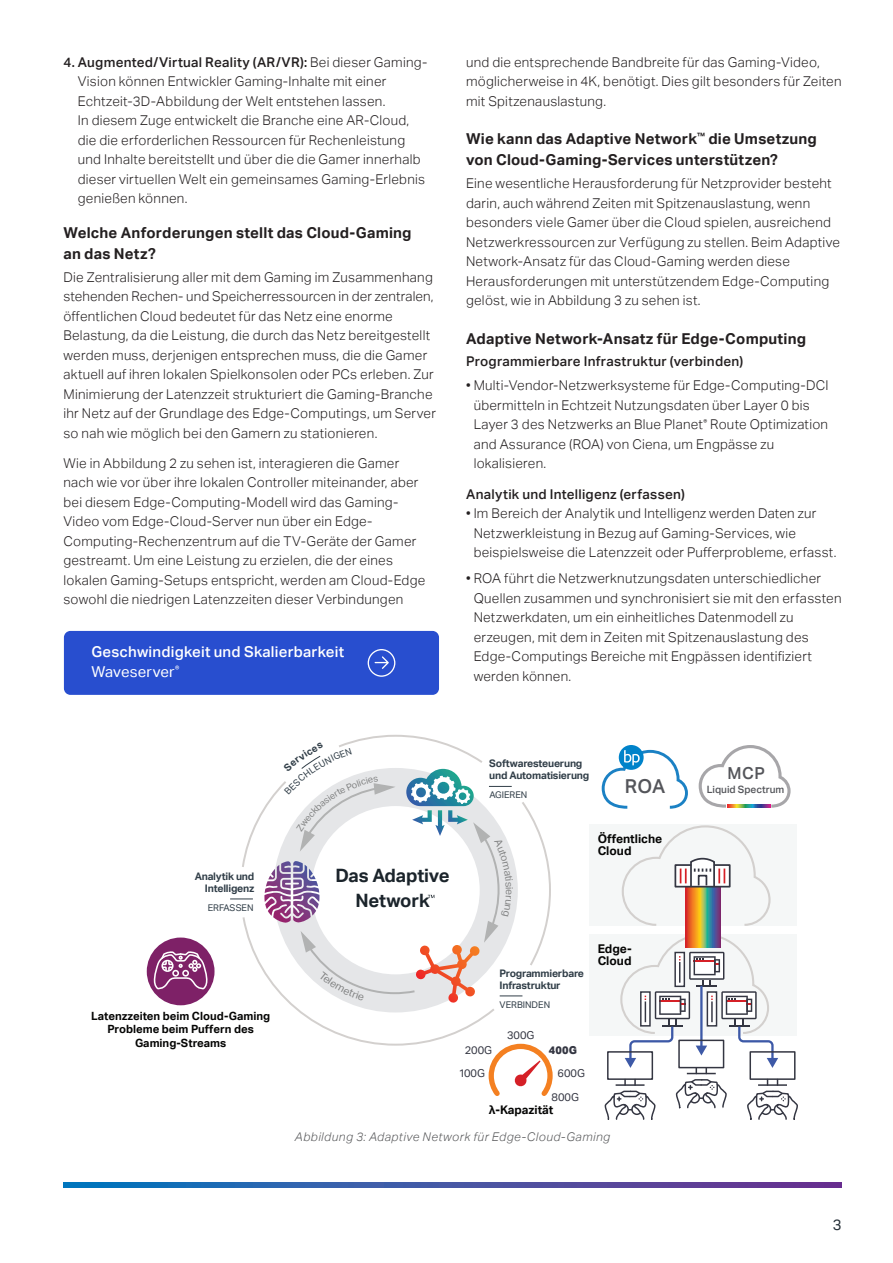
<style>
.page{position:relative;width:893px;height:1263px;background:#fff}
.page>*{position:absolute;margin:0;border:0;box-sizing:border-box;transform-origin:0 0}
.t1{font:500 19.2px "Aktiv Grotesk";color:#54555a}
.t2{font:700 18.45px/24.9px "Aktiv Grotesk";letter-spacing:-.01em;color:#1b242b;text-align:center}
.t3{font:500 16.5px "Aktiv Grotesk";color:#54555a}
.Headline_for_body_co{font:700 15px/21px "Aktiv Grotesk";letter-spacing:.015em;color:#231f20}
.Body_Copy{font:500 15px/19.5px "Aktiv Grotesk";letter-spacing:.015em;color:#fff}
.t4{font:15px "Aktiv Grotesk";color:#252f37}
.Body_Copy-2{font:300 13.5px/19.5px "Aktiv Grotesk";letter-spacing:.02em;color:#231f20}
.Body_Copy_BULLET__ex{font:300 13.5px/19.5px "Aktiv Grotesk";letter-spacing:.02em;color:#231f20}
.subhead{font:500 13.5px "Aktiv Grotesk";letter-spacing:.02em;color:#231f20}
.Figure_Caption{font:italic 300 12px "Aktiv Grotesk";letter-spacing:.04em;color:#57585a}
.t5{font:700 12px/12.8px "Aktiv Grotesk";color:#050504}
.t6{font:700 11.85px "Aktiv Grotesk";color:#050504}
.t7{font:700 11.4px/13.6px "Aktiv Grotesk";color:#050504;text-align:center}
.t8{font:10.95px "Aktiv Grotesk";color:#343642}
.t9{font:800 10.95px "Aktiv Grotesk W01";color:#343642}
.t10{font:700 10.35px/12px "Aktiv Grotesk";letter-spacing:-.02em;color:#313e48}
.t11{font:500 10.05px "Aktiv Grotesk";color:#54555a}
.t12{font:9.15px "Aktiv Grotesk";color:#313e48}
.s1{font-weight:500}
.s2{font-weight:400}
</style>
<div class="page">
<svg style="left:63px;top:1182px;width:779px;height:5px;background:#3f55a5"></svg>
<div style="left:64px;top:631px;width:375px;height:64px;background:#284ecf;border-radius:7px"></div>
<svg style="left:368px;top:649px;width:27px;height:28px"></svg>
<div style="left:589px;top:824px;width:208px;height:102px;background:#f3f5f5"></div>
<div style="left:589px;top:934px;width:208px;height:102px;background:#f3f5f5"></div>
<svg style="left:604px;top:825px;width:194px;height:295px"></svg>
<svg style="left:602px;top:745px;width:86px;height:64px"></svg>
<svg style="left:699px;top:745px;width:92px;height:63px"></svg>
<svg style="left:727px;top:804px;width:43px;height:4px"></svg>
<div style="left:147px;top:937px;width:68px;height:68px;background:#7e2167;border-radius:50%"></div>
<svg style="left:152px;top:951px;width:57px;height:41px"></svg>
<svg style="left:230px;top:734px;width:323px;height:362px"></svg>
<p class="Body_Copy-2" style="left:78px;top:52px;width:351px;text-indent:-14px"><span class="s1">4. Augmented/Virtual Reality (AR/VR):</span> Bei dieser Gaming-Vision können Entwickler Gaming-Inhalte mit einer Echtzeit-3D-Abbildung der Welt entstehen lassen.<br>In diesem Zuge entwickelt die Branche eine AR-Cloud, die die erforderlichen Ressourcen für Rechenleistung und Inhalte bereitstellt und über die die Gamer innerhalb dieser virtuellen Welt ein gemeinsames Gaming-Erlebnis genießen können.</p>
<p class="Headline_for_body_co" style="left:63px;top:222px;width:350px">Welche Anforderungen stellt das Cloud-Gaming an das Netz?</p>
<p class="Body_Copy-2" style="left:63px;top:267px;width:374px">Die Zentralisierung aller mit dem Gaming im Zusammenhang stehenden Rechen- und Speicherressourcen in der zentralen, öffentlichen Cloud bedeutet für das Netz eine enorme Belastung, da die Leistung, die durch das Netz bereitgestellt werden muss, derjenigen entsprechen muss, die die Gamer aktuell auf ihren lokalen Spielkonsolen oder PCs erleben. Zur Minimierung der Latenzzeit strukturiert die Gaming-Branche ihr Netz auf der Grundlage des Edge-Computings, um Server so nah wie möglich bei den Gamern zu stationieren.</p>
<p class="Body_Copy-2" style="left:63px;top:453px;width:363px">Wie in Abbildung 2 zu sehen ist, interagieren die Gamer nach wie vor über ihre lokalen Controller miteinander, aber bei diesem Edge-Computing-Modell wird das Gaming-Video vom Edge-Cloud-Server nun über ein Edge-Computing-Rechenzentrum auf die TV-Geräte der Gamer gestreamt. Um eine Leistung zu erzielen, die der eines lokalen Gaming-Setups entspricht, werden am Cloud-Edge sowohl die niedrigen Latenzzeiten dieser Verbindungen</p>
<p class="Body_Copy" style="left:91px;top:642px;width:254px">Geschwindigkeit und Skalierbarkeit<br><span class="s2">Waveserver</span><sup>®</sup></p>
<p class="Body_Copy-2" style="left:466px;top:52px;width:377px">und die entsprechende Bandbreite für das Gaming-Video, möglicherweise in 4K, benötigt. Dies gilt besonders für Zeiten mit Spitzenauslastung.</p>
<p class="Headline_for_body_co" style="left:466px;top:129px;width:352px">Wie kann das Adaptive Network<sup>™</sup> die Umsetzung von Cloud-Gaming-Services unterstützen?</p>
<p class="Body_Copy-2" style="left:466px;top:174px;width:375px">Eine wesentliche Herausforderung für Netzprovider besteht darin, auch während Zeiten mit Spitzenauslastung, wenn besonders viele Gamer über die Cloud spielen, ausreichend Netzwerkressourcen zur Verfügung zu stellen. Beim Adaptive Network-Ansatz für das Cloud-Gaming werden diese Herausforderungen mit unterstützendem Edge-Computing gelöst, wie in Abbildung 3 zu sehen ist.</p>
<p class="Headline_for_body_co" style="left:466px;top:328px;width:342px">Adaptive Network-Ansatz für Edge-Computing</p>
<p class="subhead" style="left:466px;top:354px;width:279px">Programmierbare Infrastruktur (verbinden)</p>
<p class="Body_Copy-2" style="left:474px;top:376px;width:356px;text-indent:-8px">• Multi-Vendor-Netzwerksysteme für Edge-Computing-DCI übermitteln in Echtzeit Nutzungsdaten über Layer 0 bis Layer 3 des Netzwerks an Blue Planet<sup>®</sup> Route Optimization and Assurance (ROA) von Ciena, um Engpässe zu lokalisieren.</p>
<p class="subhead" style="left:466px;top:486px;width:220px">Analytik und Intelligenz (erfassen)</p>
<p class="Body_Copy_BULLET__ex" style="left:474px;top:504px;width:364px;text-indent:-8px">• Im Bereich der Analytik und Intelligenz werden Daten zur<br>Netzwerkleistung in Bezug auf Gaming-Services, wie beispielsweise die Latenzzeit oder Pufferprobleme, erfasst.</p>
<p class="Body_Copy-2" style="left:474px;top:569px;width:369px;text-indent:-8px">• ROA führt die Netzwerknutzungsdaten unterschiedlicher Quellen zusammen und synchronisiert sie mit den erfassten Netzwerkdaten, um ein einheitliches Datenmodell zu erzeugen, mit dem in Zeiten mit Spitzenauslastung des Edge-Computings Bereiche mit Engpässen identifiziert werden können.</p>
<p class="t10" style="left:195px;top:870px;width:61px;text-align:right">Analytik und<br>Intelligenz</p>
<p class="t12" style="left:208px;top:902px;width:47px">ERFASSEN</p>
<p class="t7" style="left:91px;top:1009px;width:181px">Latenzzeiten beim Cloud-Gaming<br>Probleme beim Puffern des<br>Gaming-Streams</p>
<p class="t2" style="left:336px;top:863px;width:115px">Das Adaptive<br>Network</p>
<p class="t10" style="left:489px;top:758px;width:102px">Softwaresteuerung und Automatisierung</p>
<p class="t12" style="left:489px;top:789px;width:40px">AGIEREN</p>
<p class="t3" style="left:728px;top:764px;width:39px">MCP</p>
<p class="t1" style="left:625px;top:775px;width:42px">ROA</p>
<p class="t11" style="left:707px;top:783px;width:79px">Liquid Spectrum</p>
<p class="t5" style="left:598px;top:832px;width:66px">Öffentliche<br>Cloud</p>
<p class="t10" style="left:500px;top:967px;width:86px">Programmierbare<br>Infrastruktur</p>
<p class="t12" style="left:500px;top:1000px;width:52px">VERBINDEN</p>
<p class="t8" style="left:507px;top:1029px;width:29px">300G</p>
<p class="t8" style="left:465px;top:1043px;width:29px">200G</p>
<p class="t9" style="left:549px;top:1043px;width:30px">400G</p>
<p class="t8" style="left:459px;top:1067px;width:28px">100G</p>
<p class="t8" style="left:558px;top:1067px;width:29px">600G</p>
<p class="t8" style="left:552px;top:1091px;width:29px">800G</p>
<p class="t6" style="left:489px;top:1103px;width:66px">λ-Kapazität</p>
<p class="t5" style="left:598px;top:942px;width:36px">Edge-<br>Cloud</p>
<p class="Figure_Caption" style="left:295px;top:1130px;width:317px">Abbildung 3: Adaptive Network für Edge-Cloud-Gaming</p>
<p class="t4" style="left:833px;top:1216px;width:10px">3</p>
</div>
